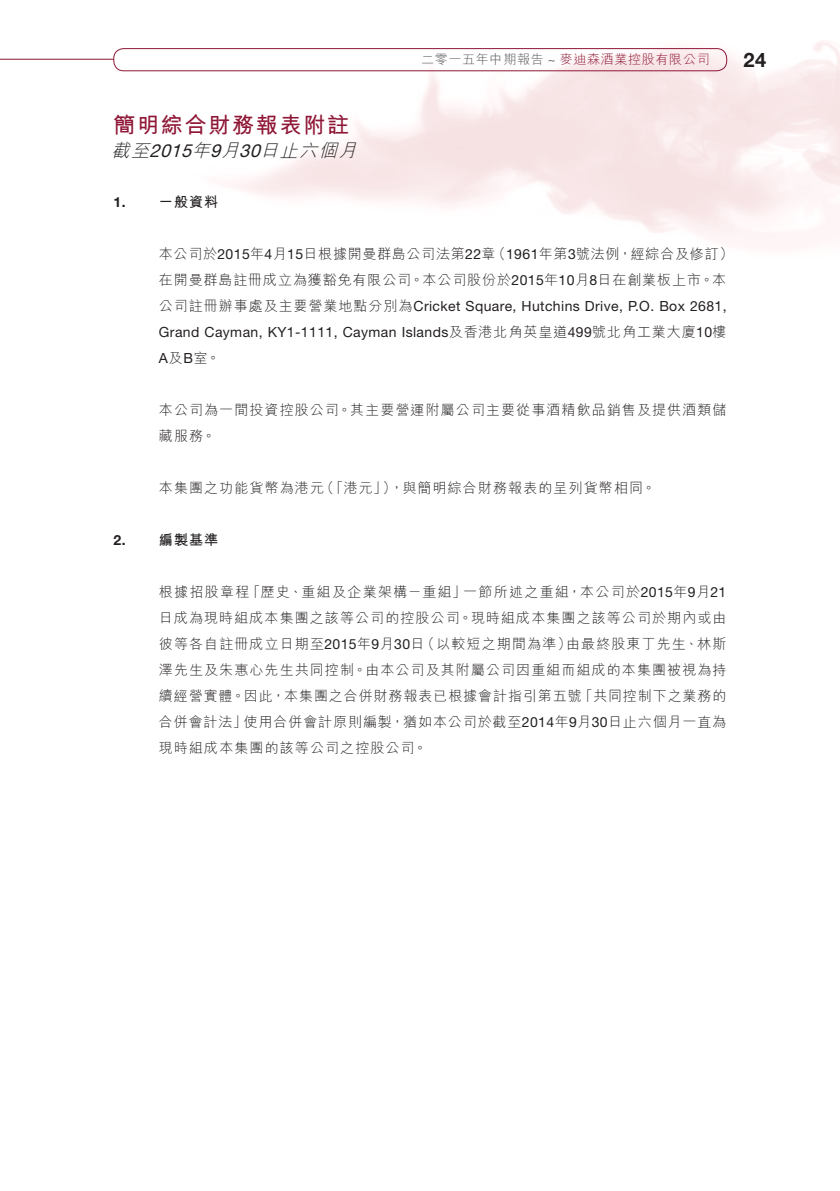
<style>
.page{position:relative;width:840px;height:1191px;background:#fff}
.page>*{position:absolute;margin:0;border:0;box-sizing:border-box;transform-origin:0 0}
.Heading_1{font:700 22px "M Hei HK";letter-spacing:.08em;color:#8f1736}
.t1{font:700 20px "Helvetica Neue LT Std";color:#231f20}
.Body_Text{font:italic 300 18px "M Hei HK";color:#231f20}
.Body_Text-2{font:italic 18px "Helvetica Neue LT Std";color:#231f20}
.Notes{font:300 14px/26px "M Hei HK";letter-spacing:.075em;color:#231f20}
.Notes-2{font:14px/26px "Helvetica Neue LT Std";letter-spacing:.03em;color:#231f20}
.Notes-3{font:300 14px "M Hei HK";letter-spacing:.095em;color:#231f20}
.Notes-4{font:300 14px "M Hei HK";letter-spacing:.05em;color:#231f20}
.Notes_HD1{font:700 14px "M Hei HK";letter-spacing:.08em;color:#231f20}
.Notes_HD1-2{font:700 14px "Helvetica Neue LT Std";color:#231f20}
.t2{font:300 13px "M Hei HK";letter-spacing:.055em;color:#8f1736}
.s1{color:#57585a}
.s2{font-family:"Helvetica Neue LT Std";font-weight:400;color:#57585a}
.s3{font-family:"Helvetica Neue LT Std";font-weight:400}
.s4{font-family:"M Hei HK";font-weight:300}
</style>
<div class="page">
<img style="left:187px;top:41px;width:652px;height:201px">
<div style="left:113px;top:48px;width:613px;height:23px;border:1px solid #8f1736;border-radius:10px"></div>
<hr style="left:0;top:59px;width:114px;height:1px;background:#8f1736">
<p class="t2" style="left:421px;top:53px;width:290px"><span class="s1">二零一五年中期報告</span> <span class="s2">~</span> 麥迪森酒業控股有限公司</p>
<h2 class="t1" style="left:743px;top:47px;width:24px">24</h2>
<p class="Heading_1" style="left:113px;top:109px;width:237px">簡明綜合財務報表附註</p>
<p class="Body_Text" style="left:260px;top:141px;width:102px">日止六個月</p>
<p class="Body_Text" style="left:191px;top:141px;width:24px">年</p>
<p class="Body_Text" style="left:112px;top:141px;width:44px">截至</p>
<p class="Body_Text" style="left:210px;top:141px;width:35px">月<span class="s3">9</span></p>
<p class="Body_Text-2" style="left:149px;top:140px;width:49px">2015</p>
<p class="Body_Text-2" style="left:239px;top:140px;width:28px">30</p>
<p class="Notes_HD1-2" style="left:113px;top:193px;width:14px">1.</p>
<p class="Notes_HD1-2" style="left:113px;top:531px;width:14px">2.</p>
<p class="Notes_HD1" style="left:159px;top:192px;width:61px">一般資料</p>
<p class="Notes-4" style="left:491px;top:247px;width:243px">（<span class="s3">1961</span>年第<span class="s3">3</span>號法例，經綜合及修訂(</p>
<p class="Notes-2" style="left:159px;top:241px;width:569px"><span class="s4">本公司於</span>2015<span class="s4">年 月</span>4 15<span class="s4">日根據開曼群島公司法第</span>22<span class="s4">章<br>在開曼群島註冊成立為獲豁免有限公司。本公司股份於</span>2015<span class="s4">年</span>10<span class="s4">月</span>8<span class="s4">日在創業板上市。本公司註冊辦事處及主要營業地點分別為</span>Cricket Square, Hutchins Drive, O.P . Box 2681, Grand Cayman, KY1-1111, Cayman Islands<span class="s4">及香港北角英皇道</span>499<span class="s4">號北角工業大廈</span>10<span class="s4">樓</span>A<span class="s4">及</span>B<span class="s4">室。</span></p>
<p class="Notes" style="left:159px;top:397px;width:569px">本公司為一間投資控股公司。其主要營運附屬公司主要從事酒精飲品銷售及提供酒類儲藏服務。</p>
<p class="Notes" style="left:389px;top:475px;width:267px">，與簡明綜合財務報表的呈列貨幣相同。</p>
<p class="Notes" style="left:320px;top:475px;width:78px">（「港元」）</p>
<p class="Notes" style="left:159px;top:475px;width:166px">本集團之功能貨幣為港元</p>
<p class="Notes_HD1" style="left:159px;top:530px;width:61px">編製基準</p>
<p class="Notes-3" style="left:246px;top:585px;width:221px">「歷史、重組及企業架構－重組」</p>
<p class="Notes-3" style="left:462px;top:585px;width:265px">一節所述之重組，本公司於<span class="s3">2015</span>年 月<span class="s3">9 21</span></p>
<p class="Notes" style="left:159px;top:579px;width:92px">根據招股章程</p>
<p class="Notes" style="left:159px;top:605px;width:569px">日成為現時組成本集團之該等公司的控股公司。現時組成本集團之該等公司於期內或由</p>
<p class="Notes" style="left:566px;top:631px;width:162px">由最終股東丁先生、林斯</p>
<p class="Notes" style="left:420px;top:631px;width:152px">（以較短之期間為準）</p>
<p class="Notes" style="left:159px;top:631px;width:267px">彼等各自註冊成立日期至<span class="s3">2015</span>年 月<span class="s3">9 30</span>日</p>
<p class="Notes" style="left:159px;top:657px;width:569px">澤先生及朱惠心先生共同控制。由本公司及其附屬公司因重組而組成的本集團被視為持</p>
<p class="Notes" style="left:578px;top:683px;width:149px">「共同控制下之業務的</p>
<p class="Notes" style="left:244px;top:683px;width:483px;text-indent:-85px">續經營實體。因此，本集團之合併財務報表已根據會計指引第五號<br>使用合併會計原則編製，猶如本公司於截至<span class="s3">2014</span>年 月<span class="s3">9 30</span>日止六個月一直為</p>
<p class="Notes" style="left:159px;top:709px;width:270px">合併會計法」<br>現時組成本集團的該等公司之控股公司。</p>
</div>
